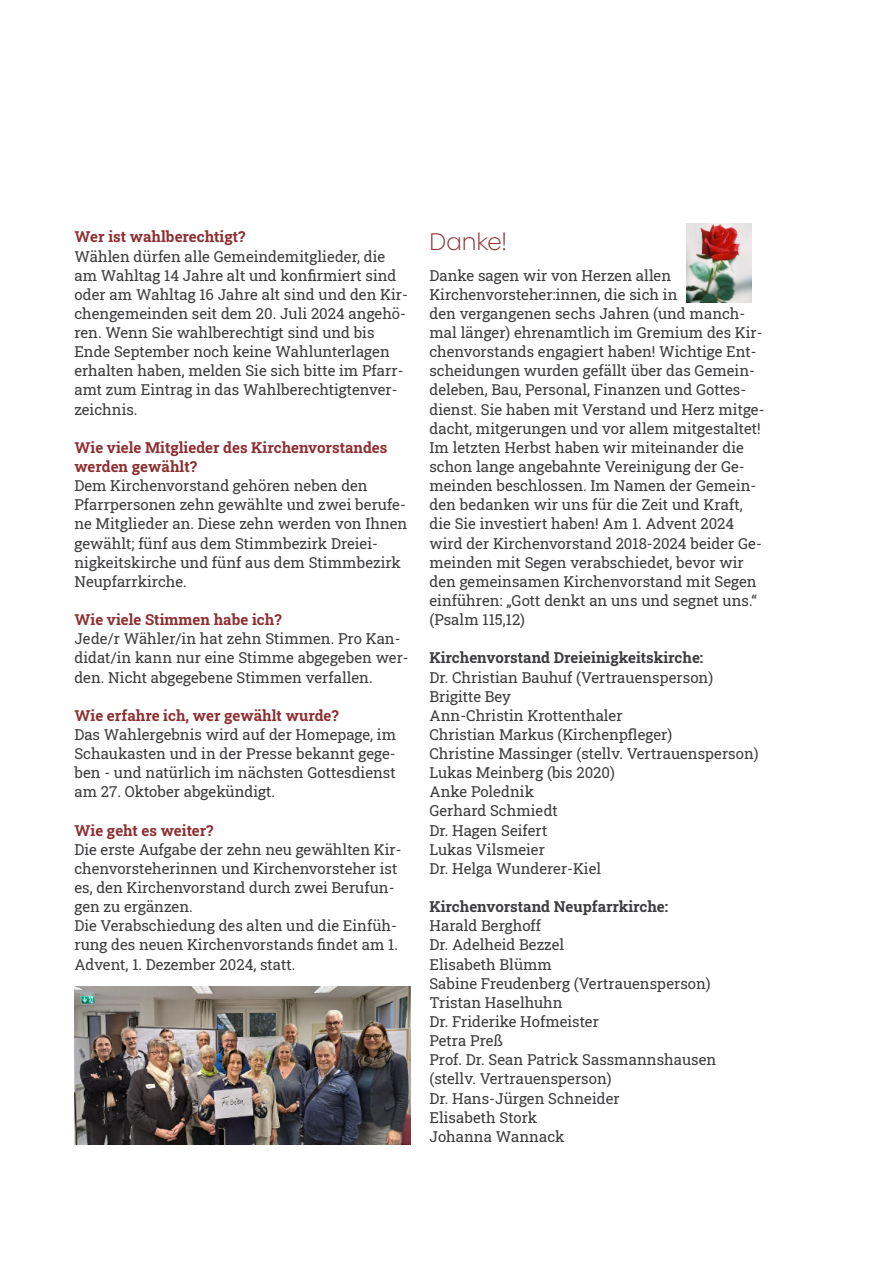
<style>
.page{position:relative;width:893px;height:1263px;background:#fff}
.page>*{position:absolute;margin:0;border:0;box-sizing:border-box;transform-origin:0 0}
.t1{font:300 24px "Biennale";color:#8e2f31}
.t2{font:15px "Roboto Slab";color:#3d3d3f}
.t3{font:700 15px "Roboto Slab";color:#8e2f31}
.t4{font:700 15px "Roboto Slab";color:#3d3d3f}
</style>
<div class="page">
<img style="left:74px;top:986px;width:337px;height:158px">
<img style="left:687px;top:223px;width:65px;height:80px">
<p class="t3" style="left:74px;top:227px;width:173px">Wer ist wahlberechtigt?</p>
<p class="t2" style="left:74px;top:246px;width:312px">Wählen dürfen alle Gemeindemitglieder, die</p>
<p class="t2" style="left:74px;top:265px;width:324px">am Wahltag 14 Jahre alt und konfirmiert sind</p>
<p class="t2" style="left:74px;top:284px;width:335px">oder am Wahltag 16 Jahre alt sind und den Kir-</p>
<p class="t2" style="left:74px;top:303px;width:333px">chengemeinden seit dem 20. Juli 2024 angehö-</p>
<p class="t2" style="left:74px;top:322px;width:302px">ren. Wenn Sie wahlberechtigt sind und bis</p>
<p class="t2" style="left:74px;top:341px;width:317px">Ende September noch keine Wahlunterlagen</p>
<p class="t2" style="left:74px;top:361px;width:331px">erhalten haben, melden Sie sich bitte im Pfarr-</p>
<p class="t2" style="left:74px;top:380px;width:325px">amt zum Eintrag in das Wahlberechtigtenver-</p>
<p class="t2" style="left:74px;top:399px;width:65px">zeichnis.</p>
<p class="t3" style="left:74px;top:437px;width:314px">Wie viele Mitglieder des Kirchenvorstandes</p>
<p class="t3" style="left:74px;top:456px;width:124px">werden gewählt?</p>
<p class="t2" style="left:74px;top:475px;width:295px">Dem Kirchenvorstand gehören neben den</p>
<p class="t2" style="left:74px;top:495px;width:333px">Pfarrpersonen zehn gewählte und zwei berufe-</p>
<p class="t2" style="left:74px;top:514px;width:335px">ne Mitglieder an. Diese zehn werden von Ihnen</p>
<p class="t2" style="left:74px;top:533px;width:305px">gewählt; fünf aus dem Stimmbezirk Dreiei-</p>
<p class="t2" style="left:74px;top:552px;width:328px">nigkeitskirche und fünf aus dem Stimmbezirk</p>
<p class="t2" style="left:74px;top:571px;width:114px">Neupfarrkirche.</p>
<p class="t3" style="left:74px;top:609px;width:209px">Wie viele Stimmen habe ich?</p>
<p class="t2" style="left:74px;top:628px;width:328px">Jede/r Wähler/in hat zehn Stimmen. Pro Kan-</p>
<p class="t2" style="left:74px;top:648px;width:336px">didat/in kann nur eine Stimme abgegeben wer-</p>
<p class="t2" style="left:74px;top:667px;width:300px">den. Nicht abgegebene Stimmen verfallen.</p>
<p class="t3" style="left:74px;top:705px;width:266px">Wie erfahre ich, wer gewählt wurde?</p>
<p class="t2" style="left:74px;top:724px;width:323px">Das Wahlergebnis wird auf der Homepage, im</p>
<p class="t2" style="left:74px;top:743px;width:323px">Schaukasten und in der Presse bekannt gege-</p>
<p class="t2" style="left:74px;top:762px;width:323px">ben - und natürlich im nächsten Gottesdienst</p>
<p class="t2" style="left:74px;top:782px;width:202px">am 27. Oktober abgekündigt.</p>
<p class="t3" style="left:74px;top:820px;width:141px">Wie geht es weiter?</p>
<p class="t2" style="left:74px;top:839px;width:329px">Die erste Aufgabe der zehn neu gewählten Kir-</p>
<p class="t2" style="left:74px;top:858px;width:324px">chenvorsteherinnen und Kirchenvorsteher ist</p>
<p class="t2" style="left:74px;top:877px;width:322px">es, den Kirchenvorstand durch zwei Berufun-</p>
<p class="t2" style="left:74px;top:896px;width:120px">gen zu ergänzen.</p>
<p class="t2" style="left:74px;top:915px;width:324px">Die Verabschiedung des alten und die Einfüh-</p>
<p class="t2" style="left:74px;top:935px;width:325px">rung des neuen Kirchenvorstands findet am 1.</p>
<p class="t2" style="left:74px;top:954px;width:223px">Advent, 1. Dezember 2024, statt.</p>
<p class="t1" style="left:429px;top:225px;width:79px">Danke!</p>
<p class="t2" style="left:429px;top:265px;width:243px">Danke sagen wir von Herzen allen</p>
<p class="t2" style="left:429px;top:284px;width:250px">Kirchenvorsteher:innen, die sich in</p>
<p class="t2" style="left:429px;top:303px;width:317px">den vergangenen sechs Jahren (und manch-</p>
<p class="t2" style="left:429px;top:322px;width:335px">mal länger) ehrenamtlich im Gremium des Kir-</p>
<p class="t2" style="left:429px;top:341px;width:329px">chenvorstands engagiert haben! Wichtige Ent-</p>
<p class="t2" style="left:429px;top:361px;width:327px">scheidungen wurden gefällt über das Gemein-</p>
<p class="t2" style="left:429px;top:380px;width:318px">deleben, Bau, Personal, Finanzen und Gottes-</p>
<p class="t2" style="left:429px;top:399px;width:337px">dienst. Sie haben mit Verstand und Herz mitge-</p>
<p class="t2" style="left:429px;top:418px;width:333px">dacht, mitgerungen und vor allem mitgestaltet!</p>
<p class="t2" style="left:429px;top:437px;width:316px">Im letzten Herbst haben wir miteinander die</p>
<p class="t2" style="left:429px;top:456px;width:317px">schon lange angebahnte Vereinigung der Ge-</p>
<p class="t2" style="left:429px;top:475px;width:328px">meinden beschlossen. Im Namen der Gemein-</p>
<p class="t2" style="left:429px;top:495px;width:315px">den bedanken wir uns für die Zeit und Kraft,</p>
<p class="t2" style="left:429px;top:514px;width:306px">die Sie investiert haben! Am 1. Advent 2024</p>
<p class="t2" style="left:429px;top:533px;width:334px">wird der Kirchenvorstand 2018-2024 beider Ge-</p>
<p class="t2" style="left:429px;top:552px;width:316px">meinden mit Segen verabschiedet, bevor wir</p>
<p class="t2" style="left:429px;top:571px;width:329px">den gemeinsamen Kirchenvorstand mit Segen</p>
<p class="t2" style="left:429px;top:590px;width:329px">einführen: „Gott denkt an uns und segnet uns.“</p>
<p class="t2" style="left:429px;top:609px;width:97px">(Psalm 115,12)</p>
<p class="t4" style="left:429px;top:648px;width:275px">Kirchenvorstand Dreieinigkeitskirche:</p>
<p class="t2" style="left:429px;top:667px;width:285px">Dr. Christian Bauhuf (Vertrauensperson)</p>
<p class="t2" style="left:429px;top:686px;width:83px">Brigitte Bey</p>
<p class="t2" style="left:429px;top:705px;width:195px">Ann-Christin Krottenthaler</p>
<p class="t2" style="left:429px;top:724px;width:244px">Christian Markus (Kirchenpfleger)</p>
<p class="t2" style="left:429px;top:743px;width:331px">Christine Massinger (stellv. Vertrauensperson)</p>
<p class="t2" style="left:429px;top:762px;width:187px">Lukas Meinberg (bis 2020)</p>
<p class="t2" style="left:429px;top:782px;width:106px">Anke Polednik</p>
<p class="t2" style="left:429px;top:801px;width:130px">Gerhard Schmiedt</p>
<p class="t2" style="left:429px;top:820px;width:119px">Dr. Hagen Seifert</p>
<p class="t2" style="left:429px;top:839px;width:117px">Lukas Vilsmeier</p>
<p class="t2" style="left:429px;top:858px;width:173px">Dr. Helga Wunderer-Kiel</p>
<p class="t4" style="left:429px;top:896px;width:240px">Kirchenvorstand Neupfarrkirche:</p>
<p class="t2" style="left:429px;top:915px;width:113px">Harald Berghoff</p>
<p class="t2" style="left:429px;top:935px;width:136px">Dr. Adelheid Bezzel</p>
<p class="t2" style="left:429px;top:954px;width:124px">Elisabeth Blümm</p>
<p class="t2" style="left:429px;top:973px;width:283px">Sabine Freudenberg (Vertrauensperson)</p>
<p class="t2" style="left:429px;top:992px;width:135px">Tristan Haselhuhn</p>
<p class="t2" style="left:429px;top:1011px;width:171px">Dr. Friderike Hofmeister</p>
<p class="t2" style="left:429px;top:1030px;width:75px">Petra Preß</p>
<p class="t2" style="left:429px;top:1049px;width:288px">Prof. Dr. Sean Patrick Sassmannshausen</p>
<p class="t2" style="left:429px;top:1069px;width:184px">(stellv. Vertrauensperson)</p>
<p class="t2" style="left:429px;top:1088px;width:192px">Dr. Hans-Jürgen Schneider</p>
<p class="t2" style="left:429px;top:1107px;width:109px">Elisabeth Stork</p>
<p class="t2" style="left:429px;top:1126px;width:137px">Johanna Wannack</p>
</div>
